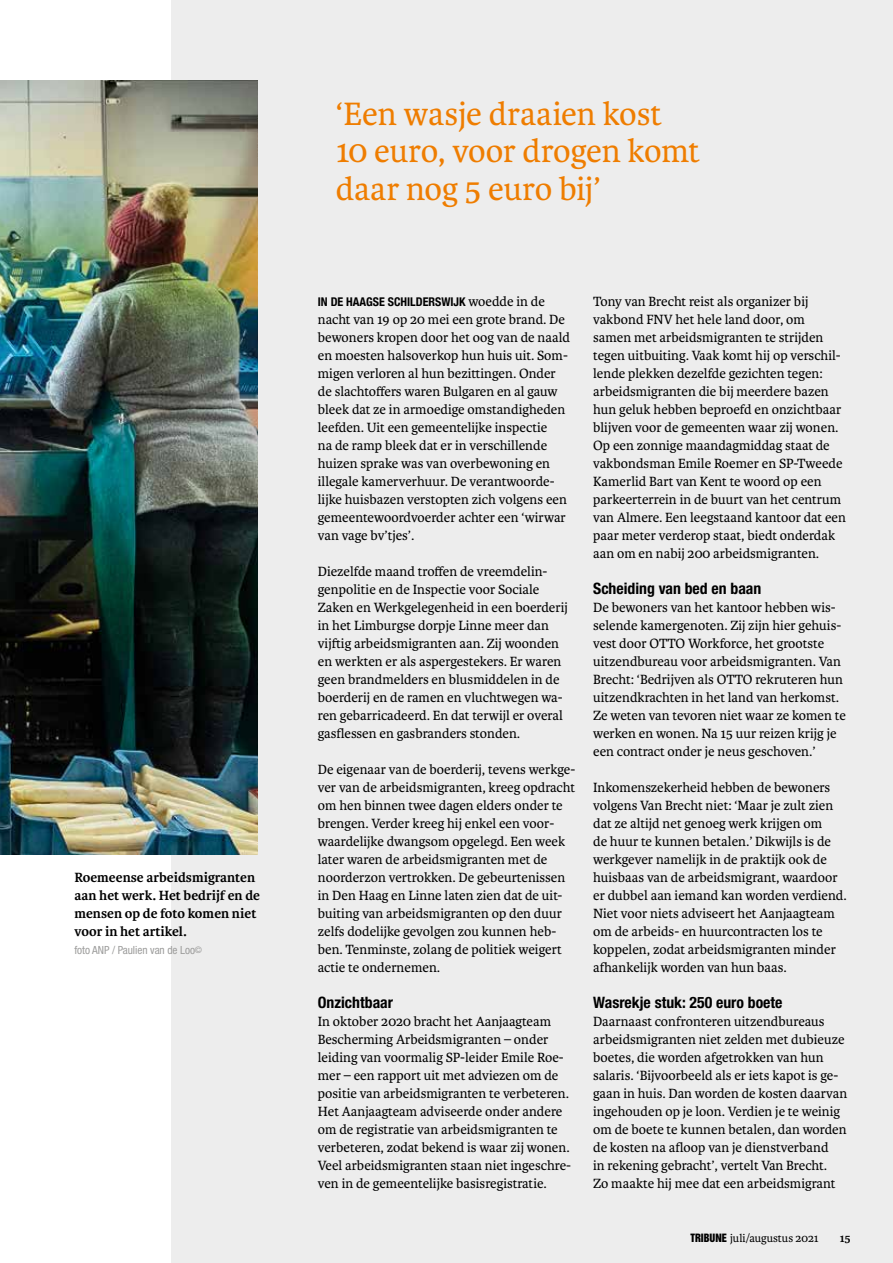
<style>
.page{position:relative;width:893px;height:1263px;background:#fff}
.page>*{position:absolute;margin:0;border:0;box-sizing:border-box;transform-origin:0 0}
.t1{font:34.5px/37.5px "Karmina";letter-spacing:-.005em;color:#ef7d00}
.t2{font:700 condensed 15.75px "Helvetica Neue LT Std";color:#000}
.t3{font:14.25px/18px "Karmina";color:#000}
.t4{font:700 14.25px/18px "Karmina";color:#000}
.t5{font:700 condensed 12px "Helvetica Neue";color:#000}
.t6{font:12px "Karmina";color:#000}
.t7{font:700 12px "Karmina";color:#000}
.t8{font:condensed 11.25px "Helvetica Neue LT Pro";letter-spacing:-.005em;color:#9d9d9c}
.s1{font-size:9px}
.s2{font-family:"Karmina";font-weight:400;font-stretch:normal;font-size:14.25px}
.s3{font-family:"Helvetica Inserat LT Std";font-size:10.5px}
</style>
<div class="page">
<div style="left:171px;top:0;width:722px;height:1263px;background:#ededed"></div>
<img style="left:0;top:81px;width:258px;height:774px">
<p class="t4" style="left:74px;top:869px;width:187px">Roemeense arbeidsmigranten aan het werk. Het bedrijf en de mensen op de foto komen niet voor in het artikel.</p>
<p class="t8" style="left:74px;top:944px;width:129px">foto ANP / Paulien van de Loo<span class="s1">©</span></p>
<h1 class="t1" style="left:336px;top:95px;width:366px">‘Een wasje draaien kost<br>10 euro, voor drogen komt daar nog 5 euro bij’</h1>
<p class="t5" style="left:318px;top:292px;width:229px">IN DE HAAGSE SCHILDERSWIJK <span class="s2">woedde in de</span></p>
<p class="t3" style="left:318px;top:311px;width:254px">nacht van 19 op 20 mei een grote brand. De bewoners kropen door het oog van de naald en moesten halsoverkop hun huis uit. Som&shy;migen verloren al hun bezittingen. Onder de slachtoffers waren Bulgaren en al gauw bleek dat ze in armoedige omstandigheden leefden. Uit een gemeentelijke inspectie<br>na de ramp bleek dat er in verschillende huizen sprake was van overbewoning en illegale kamerverhuur. De verantwoorde&shy;lijke huisbazen verstopten zich volgens een gemeentewoordvoerder achter een ‘wirwar van vage bv’tjes’.</p>
<p class="t3" style="left:318px;top:563px;width:251px">Diezelfde maand troffen de vreemdelin&shy;genpolitie en de Inspectie voor Sociale Zaken en Werkgelegenheid in een boerderij in het Limburgse dorpje Linne meer dan vijftig arbeidsmigranten aan. Zij woonden en werkten er als aspergestekers. Er waren geen brandmelders en blusmiddelen in de boerderij en de ramen en vluchtwegen wa&shy;ren gebarricadeerd. En dat terwijl er overal gasflessen en gasbranders stonden.</p>
<p class="t3" style="left:318px;top:761px;width:259px">De eigenaar van de boerderij, tevens werkge&shy;ver van de arbeidsmigranten, kreeg opdracht om hen binnen twee dagen elders onder te brengen. Verder kreeg hij enkel een voor&shy;waardelijke dwangsom opgelegd. Een week later waren de arbeidsmigranten met de noorderzon vertrokken. De gebeurtenissen in Den Haag en Linne laten zien dat de uit&shy;buiting van arbeidsmigranten op den duur zelfs dodelijke gevolgen zou kunnen heb&shy;ben. Tenminste, zolang de politiek weigert actie te ondernemen.</p>
<p class="t2" style="left:318px;top:993px;width:77px">Onzichtbaar</p>
<p class="t3" style="left:318px;top:1013px;width:255px">In oktober 2020 bracht het Aanjaagteam Bescherming Arbeidsmigranten – onder leiding van voormalig SP-leider Emile Roe&shy;mer – een rapport uit met adviezen om de positie van arbeidsmigranten te verbeteren.<br>Het Aanjaagteam adviseerde onder andere om de registratie van arbeidsmigranten te verbeteren, zodat bekend is waar zij wonen.<br>Veel arbeidsmigranten staan niet ingeschre&shy;ven in de gemeentelijke basisregistratie.</p>
<p class="t3" style="left:593px;top:293px;width:254px">Tony van Brecht reist als organizer bij vakbond FNV het hele land door, om samen met arbeidsmigranten te strijden tegen uitbuiting. Vaak komt hij op verschil&shy;lende plekken dezelfde gezichten tegen: arbeidsmigranten die bij meerdere bazen hun geluk hebben beproefd en onzichtbaar blijven voor de gemeenten waar zij wonen.<br>Op een zonnige maandagmiddag staat de vakbondsman Emile Roemer en SP-Tweede Kamerlid Bart van Kent te woord op een parkeerterrein in de buurt van het centrum van Almere. Een leegstaand kantoor dat een paar meter verderop staat, biedt onderdak aan om en nabij 200 arbeidsmigranten.</p>
<p class="t2" style="left:593px;top:579px;width:170px">Scheiding van bed en baan</p>
<p class="t3" style="left:593px;top:599px;width:254px">De bewoners van het kantoor hebben wis&shy;selende kamergenoten. Zij zijn hier gehuis&shy;vest door OTTO Workforce, het grootste uitzendbureau voor arbeidsmigranten. Van Brecht: ‘Bedrijven als OTTO rekruteren hun uitzendkrachten in het land van herkomst.<br>Ze weten van tevoren niet waar ze komen te werken en wonen. Na 15 uur reizen krijg je een contract onder je neus geschoven.’</p>
<p class="t3" style="left:593px;top:779px;width:255px">Inkomenszekerheid hebben de bewoners volgens Van Brecht niet: ‘Maar je zult zien dat ze altijd net genoeg werk krijgen om<br>de huur te kunnen betalen.’ Dikwijls is de werkgever namelijk in de praktijk ook de huisbaas van de arbeidsmigrant, waardoor er dubbel aan iemand kan worden verdiend.<br>Niet voor niets adviseert het Aanjaagteam om de arbeids- en huurcontracten los te koppelen, zodat arbeidsmigranten minder afhankelijk worden van hun baas.</p>
<p class="t2" style="left:593px;top:993px;width:191px">Wasrekje stuk: 250 euro boete</p>
<p class="t3" style="left:593px;top:1013px;width:256px">Daarnaast confronteren uitzendbureaus arbeidsmigranten niet zelden met dubieuze boetes, die worden afgetrokken van hun salaris. ‘Bijvoorbeeld als er iets kapot is ge&shy;gaan in huis. Dan worden de kosten daarvan ingehouden op je loon. Verdien je te weinig om de boete te kunnen betalen, dan worden de kosten na afloop van je dienstverband<br>in rekening gebracht’, vertelt Van Brecht.<br>Zo maakte hij mee dat een arbeidsmigrant</p>
<p class="t6" style="left:690px;top:1231px;width:130px"><span class="s3">TRIBUNE</span> juli/augustus 2021</p>
<p class="t7" style="left:840px;top:1231px;width:12px">15</p>
</div>
